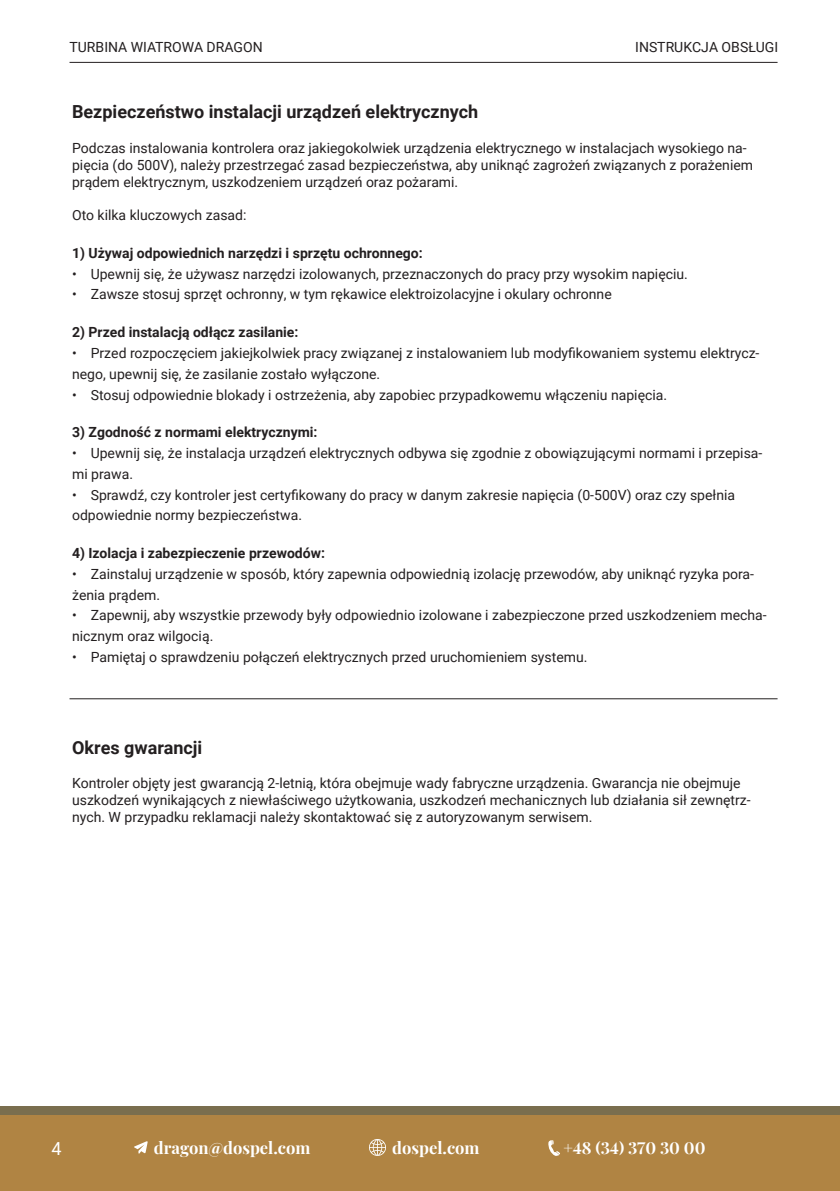
<style>
.page{position:relative;width:840px;height:1191px;background:#fff}
.page>*{position:absolute;margin:0;border:0;box-sizing:border-box;transform-origin:0 0}
.t1{font:700 18px "Roboto";color:#231f20}
.t2{font:18px "Roboto";color:#fff}
.t3{font:700 16.6px "Playfair Display";color:#fff}
.t4{font:14px/20.8px "Roboto";color:#231f20}
.t5{font:700 14px "Roboto";color:#231f20}
</style>
<div class="page">
<div style="left:0;top:1106px;width:839px;height:8px;background:#7a6e4e"></div>
<div style="left:0;top:1114px;width:839px;height:77px;background:#b08443"></div>
<hr style="left:69px;top:62px;width:708px;height:1px;background:#231f20">
<svg style="left:134px;top:1141px;width:14px;height:12px"></svg>
<svg style="left:369px;top:1139px;width:17px;height:16px"></svg>
<svg style="left:548px;top:1140px;width:11px;height:16px"></svg>
<hr style="left:69px;top:698px;width:708px;height:1px;background:#231f20">
<p class="t4" style="left:69px;top:36px;width:195px">TURBINA WIATROWA DRAGON</p>
<p class="t4" style="left:634px;top:36px;width:144px">INSTRUKCJA OBSŁUGI</p>
<p class="t1" style="left:72px;top:99px;width:407px">Bezpieczeństwo instalacji urządzeń elektrycznych</p>
<p class="t4" style="left:72px;top:139px;width:682px;line-height:16.8px">Podczas instalowania kontrolera oraz jakiegokolwiek urządzenia elektrycznego w instalacjach wysokiego na&shy;pięcia (do 500V), należy przestrzegać zasad bezpieczeństwa, aby uniknąć zagrożeń związanych z porażeniem prądem elektrycznym, uszkodzeniem urządzeń oraz pożarami.</p>
<p class="t4" style="left:72px;top:204px;width:176px">Oto kilka kluczowych zasad:</p>
<p class="t5" style="left:72px;top:243px;width:352px">1) Używaj odpowiednich narzędzi i sprzętu ochronnego:</p>
<p class="t4" style="left:72px;top:263px;width:617px">• Upewnij się, że używasz narzędzi izolowanych, przeznaczonych do pracy przy wysokim napięciu.</p>
<p class="t4" style="left:72px;top:283px;width:541px">• Zawsze stosuj sprzęt ochronny, w tym rękawice elektroizolacyjne i okulary ochronne</p>
<p class="t5" style="left:72px;top:322px;width:228px">2) Przed instalacją odłącz zasilanie:</p>
<p class="t4" style="left:72px;top:342px;width:688px">• Przed rozpoczęciem jakiejkolwiek pracy związanej z instalowaniem lub modyfikowaniem systemu elektrycz&shy;nego, upewnij się, że zasilanie zostało wyłączone.</p>
<p class="t4" style="left:72px;top:383px;width:596px">• Stosuj odpowiednie blokady i ostrzeżenia, aby zapobiec przypadkowemu włączeniu napięcia.</p>
<p class="t5" style="left:72px;top:422px;width:247px">3) Zgodność z normami elektrycznymi:</p>
<p class="t4" style="left:72px;top:442px;width:691px">• Upewnij się, że instalacja urządzeń elektrycznych odbywa się zgodnie z obowiązującymi normami i przepisa&shy;mi prawa.</p>
<p class="t4" style="left:72px;top:483px;width:664px">• Sprawdź, czy kontroler jest certyfikowany do pracy w danym zakresie napięcia (0-500V) oraz czy spełnia odpowiednie normy bezpieczeństwa.</p>
<p class="t5" style="left:72px;top:543px;width:254px">4) Izolacja i zabezpieczenie przewodów:</p>
<p class="t4" style="left:72px;top:563px;width:683px">• Zainstaluj urządzenie w sposób, który zapewnia odpowiednią izolację przewodów, aby uniknąć ryzyka pora&shy;żenia prądem.</p>
<p class="t4" style="left:72px;top:604px;width:695px">• Zapewnij, aby wszystkie przewody były odpowiednio izolowane i zabezpieczone przed uszkodzeniem mecha&shy;nicznym oraz wilgocią.</p>
<p class="t4" style="left:72px;top:646px;width:516px">• Pamiętaj o sprawdzeniu połączeń elektrycznych przed uruchomieniem systemu.</p>
<p class="t1" style="left:72px;top:735px;width:132px">Okres gwarancji</p>
<p class="t4" style="left:72px;top:774px;width:679px;line-height:16.8px">Kontroler objęty jest gwarancją 2-letnią, która obejmuje wady fabryczne urządzenia. Gwarancja nie obejmuje uszkodzeń wynikających z niewłaściwego użytkowania, uszkodzeń mechanicznych lub działania sił zewnętrz&shy;nych. W przypadku reklamacji należy skontaktować się z autoryzowanym serwisem.</p>
<p class="t2" style="left:51px;top:1136px;width:12px">4</p>
<p class="t3" style="left:154px;top:1134px;width:158px">dragon@dospel.com</p>
<p class="t3" style="left:392px;top:1134px;width:89px">dospel.com</p>
<p class="t3" style="left:563px;top:1134px;width:144px">+48 (34) 370 30 00</p>
</div>
